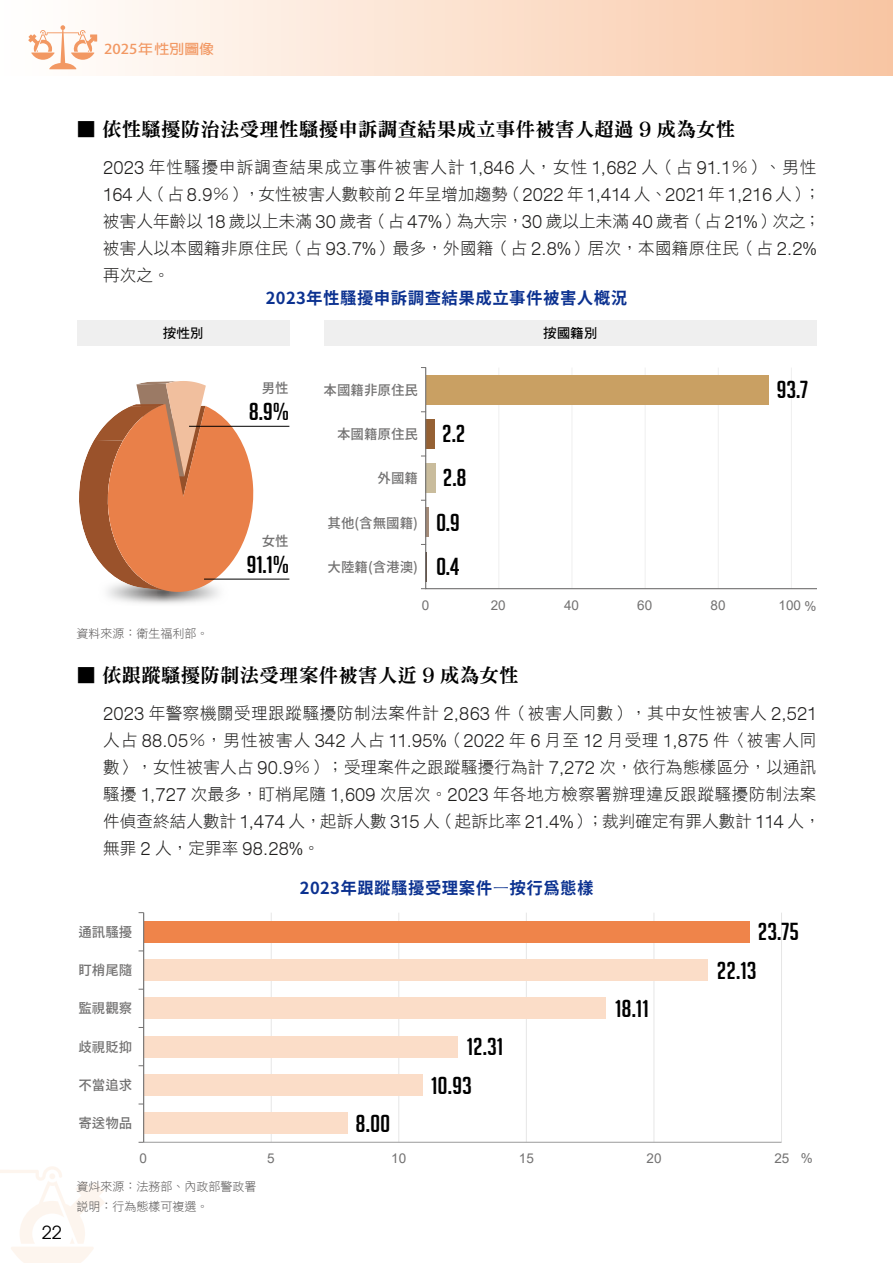
<style>
.page{position:relative;width:893px;height:1263px;background:#fff}
.page>*{position:absolute;margin:0;border:0;box-sizing:border-box;transform-origin:0 0}
.t1{font:24px/38.4px "Big Noodle Titling";color:#000;scale:1.1 1}
.t2{font:19.5px "DFN Ming W9 WINP BF";letter-spacing:.01em;color:#000}
.t3{font:18px "Avant Garde";color:#000}
.t4{font:16.5px/27px "DF Hei W3 WIN BF";letter-spacing:.02em;color:#1f1e1d}
.t5{font:500 16.5px "AR Gothic 1";letter-spacing:.01em;color:#1f1e1d}
.t6{font:16.5px "Gen Seki Gothic TW Bold TTF";letter-spacing:.025em;color:#0b3190}
.t7{font:13.5px "Gen Seki Gothic TW Medium TTF";color:#727171}
.t8{font:13.5px "Arial";color:#727171}
.t9{font:700 13.5px "Adobe Fan Heiti Std";color:#f29863;scale:1.1 1}
.t10{font:13.5px "DF Hei W7 WIN BF";color:#000}
.t11{font:12px/20.7px "DF Hei W3 WIN BF";color:#595757}
.s1{font-family:"AR Gothic 1";font-weight:500}
.s2{font-family:"DF Hei W3 WIN BF";font-weight:400}
</style>
<div class="page">
<div style="left:0;top:0;width:893px;height:77px;background:linear-gradient(to right,#fff,#f8c6a3)"></div>
<svg style="left:0;top:1166px;width:105px;height:97px"></svg>
<svg style="left:28px;top:25px;width:69px;height:44px"></svg>
<div style="left:77px;top:320px;width:212px;height:26px;background:#efefef"></div>
<div style="left:324px;top:320px;width:492px;height:26px;background:#efefef"></div>
<img style="left:107px;top:578px;width:183px;height:26px">
<svg style="left:425px;top:367px;width:391px;height:223px"></svg>
<svg style="left:79px;top:381px;width:174px;height:211px"></svg>
<hr style="left:189px;top:426px;width:100px;height:1px;background:#000">
<hr style="left:204px;top:579px;width:85px;height:1px;background:#000">
<hr style="left:781px;top:913px;width:1px;height:229px;background:#e6e6e6">
<hr style="left:654px;top:913px;width:1px;height:229px;background:#e6e6e6">
<hr style="left:526px;top:913px;width:1px;height:229px;background:#e6e6e6">
<hr style="left:399px;top:913px;width:1px;height:229px;background:#e6e6e6">
<hr style="left:271px;top:913px;width:1px;height:229px;background:#e6e6e6">
<div style="left:144px;top:921px;width:606px;height:21px;background:#ef844a"></div>
<div style="left:144px;top:959px;width:564px;height:22px;background:#fbddc8"></div>
<div style="left:144px;top:998px;width:462px;height:21px;background:#fbddc8"></div>
<div style="left:144px;top:1112px;width:204px;height:22px;background:#fbddc8"></div>
<div style="left:144px;top:1074px;width:278px;height:21px;background:#fbddc8"></div>
<div style="left:144px;top:1036px;width:314px;height:21px;background:#fbddc8"></div>
<hr style="left:144px;top:1142px;width:637px;height:1px;background:#a5a5a6">
<hr style="left:143px;top:913px;width:1px;height:229px;background:#727171">
<p class="t9" style="left:104px;top:41px;width:101px">2025年性別圖像</p>
<p class="t2" style="left:77px;top:119px;width:660px">▓ 依性騷擾防治法受理性騷擾申訴調查結果成立事件被害人超過 9 成為女性</p>
<p class="t4" style="left:103px;top:154px;width:719px"><span class="s1">2023</span> 年性騷擾申訴調查結果成立事件被害人計 <span class="s1">1,846</span> 人，女性 <span class="s1">1,682</span> 人（占 <span class="s1">91.1</span>％）、男性<span class="s1">164</span> 人（占 <span class="s1">8.9</span>％），女性被害人數較前 <span class="s1">2</span> 年呈增加趨勢（<span class="s1">2022</span> 年 <span class="s1">1,414</span> 人、<span class="s1">2021</span> 年 <span class="s1">1,216</span> 人）；被害人年齡以 <span class="s1">18</span> 歲以上未滿 <span class="s1">30</span> 歲者（占 <span class="s1">47%</span>）為大宗，<span class="s1">30</span> 歲以上未滿 <span class="s1">40</span> 歲者（占 <span class="s1">21%</span>）次之；被害人以本國籍非原住民（占 <span class="s1">93.7%</span>）最多，外國籍（占 <span class="s1">2.8%</span>）居次，本國籍原住民（占 <span class="s1">2.2%</span>再次之。</p>
<p class="t6" style="left:266px;top:288px;width:363px">2023年性騷擾申訴調查結果成立事件被害人概況</p>
<p class="t10" style="left:163px;top:326px;width:42px">按性別</p>
<p class="t10" style="left:543px;top:326px;width:55px">按國籍別</p>
<p class="t3" style="left:42px;top:1222px;width:21px">22</p>
<p class="t7" style="left:262px;top:381px;width:28px">男性</p>
<h1 class="t1" style="left:249px;top:392px;width:38px">8.9%</h1>
<p class="t7" style="left:262px;top:533px;width:28px">女性</p>
<h1 class="t1" style="left:247px;top:545px;width:40px">91.1%</h1>
<p class="t7" style="left:324px;top:382px;width:96px">本國籍非原住民</p>
<p class="t7" style="left:337px;top:426px;width:82px">本國籍原住民</p>
<p class="t7" style="left:378px;top:471px;width:42px">外國籍</p>
<p class="t7" style="left:328px;top:515px;width:92px">其他(含無國籍)</p>
<p class="t7" style="left:328px;top:559px;width:92px">大陸籍(含港澳)</p>
<h1 class="t1" style="left:442px;top:414px;width:23px">2.2</h1>
<h1 class="t1" style="left:443px;top:459px;width:23px">2.8</h1>
<h1 class="t1" style="left:436px;top:503px;width:23px">0.9</h1>
<h1 class="t1" style="left:436px;top:547px;width:23px">0.4</h1>
<h1 class="t1" style="left:777px;top:370px;width:30px">93.7</h1>
<p class="t8" style="left:422px;top:596px;width:9px">0</p>
<p class="t8" style="left:491px;top:596px;width:17px">20</p>
<p class="t8" style="left:564px;top:596px;width:17px">40</p>
<p class="t8" style="left:637px;top:596px;width:17px">60</p>
<p class="t8" style="left:711px;top:596px;width:17px">80</p>
<p class="t8" style="left:779px;top:596px;width:40px">100 %</p>
<p class="t11" style="left:77px;top:623px;width:134px">資料來源：衛生福利部。</p>
<p class="t2" style="left:77px;top:665px;width:443px">▓ 依跟蹤騷擾防制法受理案件被害人近 9 成為女性</p>
<p class="t4" style="left:103px;top:700px;width:715px"><span class="s1">2023</span> 年警察機關受理跟蹤騷擾防制法案件計 <span class="s1">2,863</span> 件（被害人同數），其中女性被害人 <span class="s1">2,521</span></p>
<p class="t5" style="left:103px;top:733px;width:715px"><span class="s2">人占</span> 88.05<span class="s2">％，男性被害人</span> 342 <span class="s2">人占</span> 11.95%<span class="s2">（</span>2022 <span class="s2">年</span> 6 <span class="s2">月至</span> 12 <span class="s2">月受理</span> 1,875 <span class="s2">件〈被害人同</span></p>
<p class="t4" style="left:103px;top:754px;width:719px">數〉，女性被害人占 <span class="s1">90.9</span>％）；受理案件之跟蹤騷擾行為計 <span class="s1">7,272</span> 次，依行為態樣區分，以通訊騷擾 <span class="s1">1,727</span> 次最多，盯梢尾隨 <span class="s1">1,609</span> 次居次。<span class="s1">2023</span> 年各地方檢察署辦理違反跟蹤騷擾防制法案件偵查終結人數計 <span class="s1">1,474</span> 人，起訴人數 <span class="s1">315</span> 人（起訴比率 <span class="s1">21.4%</span>）；裁判確定有罪人數計 <span class="s1">114</span> 人，無罪 <span class="s1">2</span> 人，定罪率 <span class="s1">98.28%</span>。</p>
<p class="t6" style="left:300px;top:879px;width:295px">2023年跟蹤騷擾受理案件―按行為態樣</p>
<p class="t7" style="left:78px;top:924px;width:56px">通訊騷擾</p>
<p class="t7" style="left:78px;top:963px;width:56px">盯梢尾隨</p>
<h1 class="t1" style="left:758px;top:913px;width:39px">23.75</h1>
<h1 class="t1" style="left:717px;top:951px;width:38px">22.13</h1>
<p class="t7" style="left:78px;top:1001px;width:56px">監視觀察</p>
<h1 class="t1" style="left:615px;top:989px;width:32px">18.11</h1>
<p class="t7" style="left:78px;top:1039px;width:56px">歧視貶抑</p>
<p class="t7" style="left:78px;top:1077px;width:56px">不當追求</p>
<p class="t7" style="left:78px;top:1116px;width:56px">寄送物品</p>
<h1 class="t1" style="left:356px;top:1104px;width:33px">8.00</h1>
<h1 class="t1" style="left:431px;top:1028px;width:67px;text-indent:36px">12.31<br>10.93</h1>
<p class="t8" style="left:140px;top:1148px;width:9px">0</p>
<p class="t8" style="left:267px;top:1148px;width:9px">5</p>
<p class="t8" style="left:391px;top:1148px;width:17px">10</p>
<p class="t8" style="left:519px;top:1148px;width:17px">15</p>
<p class="t8" style="left:647px;top:1148px;width:17px">20</p>
<p class="t8" style="left:774px;top:1148px;width:40px">25 %</p>
<p class="t11" style="left:77px;top:1175px;width:182px">資炓來源：法務部、內政部警政署說明：行為態樣可複選。</p>
</div>
